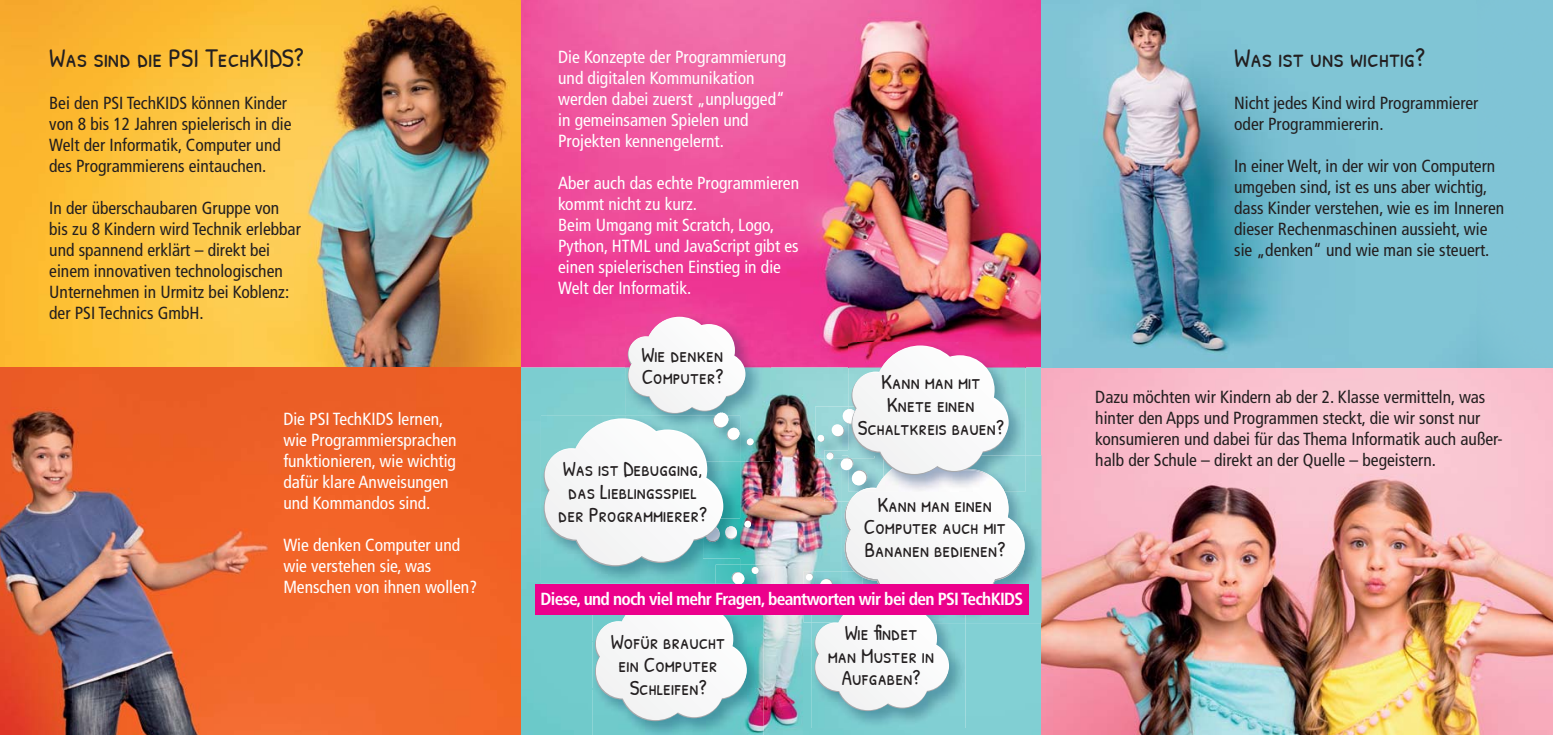
<style>
.page{position:relative;width:1553px;height:735px;background:#fff}
.page>*{position:absolute;margin:0;border:0;box-sizing:border-box;transform-origin:0 0}
.t1{font:26.25px "Patrick Hand SC";color:#231f20}
.t2{font:21px/22.8px "Patrick Hand SC";color:#231f20;text-align:center}
.t3{font:condensed 17.5px/21px "Frutiger LT Pro";color:#231f20}
.t4{font:condensed 17.5px/21px "Frutiger LT Pro";color:#fff}
.t5{font:700 condensed 17.5px "Frutiger LT Pro";letter-spacing:-.04em;color:#fff}
</style>
<div class="page">
<img style="left:0;top:0;width:1477px;height:367px">
<img style="left:0;top:367px;width:1553px;height:367px">
<img style="left:625px;top:314px;width:145px;height:53px">
<img style="left:758px;top:367px;width:12px;height:94px">
<img style="left:758px;top:518px;width:9px;height:40px">
<img style="left:758px;top:564px;width:17px;height:51px">
<img style="left:541px;top:415px;width:3px;height:168px">
<img style="left:1024px;top:455px;width:17px;height:112px">
<img style="left:1024px;top:567px;width:17px;height:55px">
<img style="left:812px;top:710px;width:153px;height:17px">
<img style="left:592px;top:615px;width:172px;height:119px">
<svg style="left:544px;top:316px;width:214px;height:404px"></svg>
<div style="left:535px;top:584px;width:493px;height:30px;background:#ec008c"></div>
<img style="left:849px;top:343px;width:176px;height:24px">
<svg style="left:806px;top:345px;width:218px;height:365px"></svg>
<h1 class="t1" style="left:49px;top:39px;width:256px">Was sind die PSI TechKIDS?</h1>
<p class="t3" style="left:49px;top:94px;width:244px">Bei den PSI TechKIDS können Kinder von 8 bis 12 Jahren spielerisch in die Welt der Informatik, Computer und des Programmierens eintauchen.</p>
<p class="t3" style="left:49px;top:199px;width:253px">In der überschaubaren Gruppe von bis zu 8 Kindern wird Technik erlebbar und spannend erklärt – direkt bei einem innovativen technologischen Unternehmen in Urmitz bei Koblenz: der PSI Technics GmbH.</p>
<p class="t4" style="left:283px;top:410px;width:175px">Die PSI TechKIDS lernen, wie Programmiersprachen funktionieren, wie wichtig dafür klare Anweisungen und Kommandos sind.</p>
<p class="t4" style="left:283px;top:536px;width:195px">Wie denken Computer und wie verstehen sie, was<br>Menschen von ihnen wollen?</p>
<p class="t4" style="left:558px;top:48px;width:230px">Die Konzepte der Programmierung und digitalen Kommunikation werden dabei zuerst „unplugged“ in gemeinsamen Spielen und<br>Projekten kennengelernt.</p>
<p class="t4" style="left:558px;top:174px;width:242px">Aber auch das echte Programmieren kommt nicht zu kurz.<br>Beim Umgang mit Scratch, Logo,<br>Python, HTML und JavaScript gibt es einen spielerischen Einstieg in die<br>Welt der Informatik.</p>
<p class="t2" style="left:641px;top:342px;width:84px;text-align:left">Wie denken<br>Computer?</p>
<p class="t2" style="left:858px;top:370px;width:147px">Kann man mit<br>Knete einen<br>Schaltkreis bauen?</p>
<p class="t2" style="left:558px;top:457px;width:150px">Was ist Debugging, das Lieblingsspiel der Programmierer?</p>
<p class="t2" style="left:864px;top:492px;width:143px">Kann man einen<br>Computer auch mit<br>Bananen bedienen?</p>
<p class="t5" style="left:541px;top:592px;width:484px">Diese, und noch viel mehr Fragen, beantworten wir bei den PSI TechKIDS</p>
<p class="t2" style="left:611px;top:630px;width:116px">Wofür braucht ein Computer<br>Schleifen?</p>
<p class="t2" style="left:828px;top:620px;width:108px">Wie findet man Muster in<br>Aufgaben?</p>
<h1 class="t1" style="left:1234px;top:39px;width:192px">Was ist uns wichtig?</h1>
<p class="t3" style="left:1234px;top:94px;width:246px">Nicht jedes Kind wird Programmierer oder Programmiererin.</p>
<p class="t3" style="left:1234px;top:157px;width:272px">In einer Welt, in der wir von Computern umgeben sind, ist es uns aber wichtig, dass Kinder verstehen, wie es im Inneren dieser Rechenmaschinen aussieht, wie sie „denken“ und wie man sie steuert.</p>
<p class="t3" style="left:1095px;top:388px;width:409px">Dazu möchten wir Kindern ab der 2. Klasse vermitteln, was hinter den Apps und Programmen steckt, die wir sonst nur konsumieren und dabei für das Thema Informatik auch außer&shy;halb der Schule – direkt an der Quelle – begeistern.</p>
</div>
